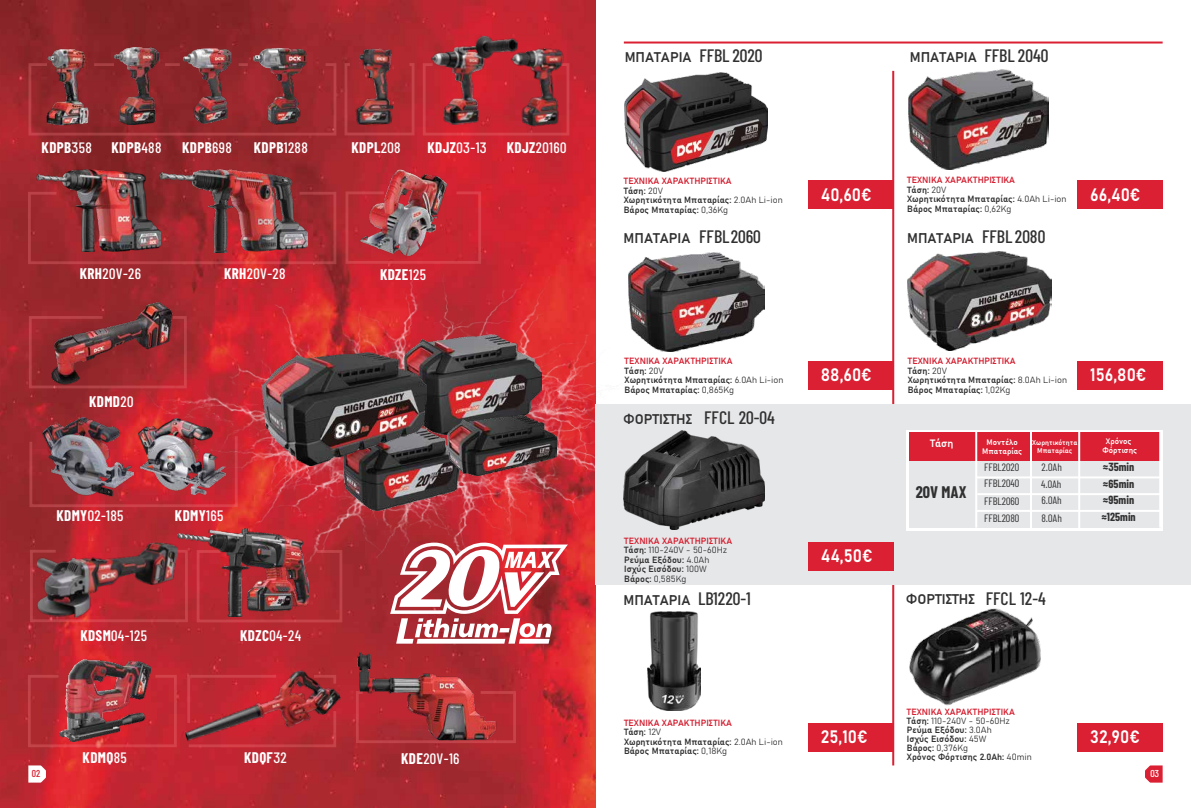
<style>
.page{position:relative;width:1191px;height:808px;background:#fff}
.page>*{position:absolute;margin:0;border:0;box-sizing:border-box;transform-origin:0 0}
.t1{font:500 18px "Barlow Condensed";color:#313132}
.t2{font:18px "Bahnschrift";color:#fff;scale:.93 1}
.t3{font:700 16.4px "Barlow Condensed";color:#313132}
.t4{font:500 15px "Barlow Condensed";letter-spacing:.025em;color:#fff}
.t5{font:700 15px "Barlow Condensed";letter-spacing:.025em;color:#fff}
.t6{font:14px "Bahnschrift";color:#313132}
.t7{font:700 11.5px/17.5px "Barlow Condensed";color:#313132}
.t8{font:10.7px "Barlow Condensed";color:#313132}
.t9{font:10.7px "Bahnschrift";color:#fff}
.t10{font:500 10px "Barlow Condensed";color:#da2032}
.t11{font:500 10px "Barlow Condensed";color:#fff}
.t12{font:9px/9.5px "Bahnschrift";color:#313132}
.t13{font:9px "Bahnschrift";color:#d42233}
.t14{font:8px/9.6px "Bahnschrift";color:#fff;text-align:center}
.t15{font:7px/8.4px "Bahnschrift";color:#fff;text-align:center}
.s1{font-weight:500}
.s2{font-weight:700}
</style>
<div class="page">
<img style="left:0;top:0;width:595px;height:808px">
<svg style="left:28px;top:190px;width:310px;height:76px;background:#a32d33"></svg>
<svg style="left:28px;top:433px;width:82px;height:75px;background:#a82c33"></svg>
<svg style="left:195px;top:610px;width:149px;height:14px"></svg>
<svg style="left:28px;top:63px;width:438px;height:74px;background:#a32b31"></svg>
<svg style="left:28px;top:315px;width:20px;height:75px"></svg>
<svg style="left:29px;top:548px;width:160px;height:75px"></svg>
<svg style="left:499px;top:690px;width:18px;height:54px"></svg>
<svg style="left:467px;top:190px;width:15px;height:59px"></svg>
<svg style="left:28px;top:673px;width:149px;height:74px;background:#be2c35"></svg>
<img style="left:42px;top:418px;width:68px;height:78px">
<img style="left:183px;top:48px;width:42px;height:76px">
<img style="left:36px;top:41px;width:61px;height:90px">
<img style="left:115px;top:48px;width:44px;height:76px">
<img style="left:36px;top:169px;width:271px;height:83px">
<img style="left:178px;top:610px;width:130px;height:7px">
<img style="left:225px;top:45px;width:112px;height:82px">
<img style="left:354px;top:47px;width:44px;height:80px">
<img style="left:429px;top:34px;width:89px;height:93px">
<img style="left:466px;top:37px;width:130px;height:100px">
<img style="left:354px;top:644px;width:145px;height:106px">
<img style="left:35px;top:538px;width:143px;height:83px">
<img style="left:48px;top:297px;width:62px;height:93px">
<img style="left:60px;top:659px;width:90px;height:82px">
<img style="left:177px;top:663px;width:167px;height:89px">
<img style="left:343px;top:167px;width:124px;height:82px">
<svg style="left:390px;top:610px;width:178px;height:34px"></svg>
<img style="left:110px;top:249px;width:486px;height:361px">
<img style="left:343px;top:434px;width:115px;height:76px">
<img style="left:405px;top:335px;width:136px;height:99px">
<img style="left:262px;top:353px;width:164px;height:112px">
<img style="left:447px;top:415px;width:109px;height:61px">
<svg style="left:28px;top:765px;width:18px;height:17px"></svg>
<hr style="left:892px;top:71px;width:2px;height:694px;background:#da2032">
<div style="left:595px;top:404px;width:596px;height:181px;background:#e6e7e8"></div>
<hr style="left:624px;top:42px;width:538px;height:2px;background:#da2032">
<img style="left:624px;top:72px;width:144px;height:99px">
<div style="left:808px;top:181px;width:85px;height:28px;background:#da2032"></div>
<img style="left:908px;top:70px;width:140px;height:99px">
<div style="left:1077px;top:181px;width:85px;height:28px;background:#da2032"></div>
<img style="left:628px;top:252px;width:136px;height:100px">
<div style="left:808px;top:361px;width:85px;height:29px;background:#da2032"></div>
<img style="left:907px;top:251px;width:144px;height:100px">
<div style="left:1077px;top:361px;width:85px;height:29px;background:#da2032"></div>
<div style="left:905px;top:430px;width:257px;height:101px;background:#fff"></div>
<div style="left:909px;top:432px;width:251px;height:29px;background:#da2032"></div>
<div style="left:909px;top:461px;width:251px;height:67px;background:#e6e7e8"></div>
<hr style="left:975px;top:430px;width:2px;height:98px;background:#fff">
<hr style="left:1030px;top:432px;width:2px;height:98px;background:#fff">
<hr style="left:1078px;top:432px;width:2px;height:98px;background:#fff">
<hr style="left:1159px;top:432px;width:2px;height:96px;background:#fff">
<hr style="left:976px;top:476px;width:183px;height:2px;background:#fff">
<hr style="left:976px;top:510px;width:186px;height:2px;background:#fff">
<hr style="left:977px;top:493px;width:185px;height:2px;background:#fff">
<img style="left:624px;top:430px;width:140px;height:100px">
<div style="left:808px;top:542px;width:85px;height:28px;background:#da2032"></div>
<div style="left:808px;top:723px;width:85px;height:28px;background:#da2032"></div>
<img style="left:647px;top:611px;width:53px;height:100px">
<div style="left:1077px;top:723px;width:85px;height:28px;background:#da2032"></div>
<img style="left:909px;top:608px;width:132px;height:97px">
<svg style="left:1145px;top:765px;width:17px;height:18px"></svg>
<h3 class="t5" style="left:42px;top:138px;width:52px">KDPB<span class="s1">358</span></h3>
<h3 class="t5" style="left:111px;top:138px;width:52px">KDPB<span class="s1">488</span></h3>
<h3 class="t5" style="left:182px;top:138px;width:51px">KDPB<span class="s1">698</span></h3>
<h3 class="t5" style="left:254px;top:138px;width:56px">KDPB<span class="s1">1288</span></h3>
<h3 class="t5" style="left:351px;top:138px;width:51px">KDPL<span class="s1">208</span></h3>
<h3 class="t4" style="left:427px;top:138px;width:61px"><span class="s2">KDJZ</span>03-13</h3>
<h3 class="t4" style="left:507px;top:138px;width:61px"><span class="s2">KDJZ</span>20160</h3>
<h3 class="t4" style="left:80px;top:264px;width:63px"><span class="s2">KRH</span>20V-26</h3>
<h3 class="t4" style="left:224px;top:264px;width:63px"><span class="s2">KRH</span>20V-28</h3>
<h3 class="t5" style="left:380px;top:265px;width:47px">KDZE<span class="s1">125</span></h3>
<h3 class="t5" style="left:89px;top:392px;width:46px">KDMD<span class="s1">20</span></h3>
<h3 class="t4" style="left:56px;top:506px;width:69px"><span class="s2">KDMY</span>02-185</h3>
<h3 class="t5" style="left:175px;top:506px;width:50px">KDMY<span class="s1">165</span></h3>
<h3 class="t4" style="left:80px;top:626px;width:68px"><span class="s2">KDSM</span>04-125</h3>
<h3 class="t4" style="left:240px;top:626px;width:62px"><span class="s2">KDZC</span>04-24</h3>
<p class="t10" style="left:32px;top:767px;width:10px">02</p>
<h3 class="t5" style="left:83px;top:749px;width:46px">KDMQ<span class="s1">85</span></h3>
<h3 class="t5" style="left:244px;top:749px;width:44px">KDQF<span class="s1">32</span></h3>
<h3 class="t4" style="left:401px;top:749px;width:60px"><span class="s2">KDE</span>20V-16</h3>
<h3 class="t6" style="left:624px;top:46px;width:68px">ΜΠΑΤΑΡΙΑ</h3>
<h1 class="t1" style="left:984px;top:45px;width:65px">FFBL 2040</h1>
<h1 class="t1" style="left:699px;top:45px;width:65px">FFBL 2020</h1>
<h3 class="t6" style="left:910px;top:47px;width:68px">ΜΠΑΤΑΡΙΑ</h3>
<p class="t13" style="left:624px;top:174px;width:109px">ΤΕΧΝΙΚΑ ΧΑΡΑΚΤΗΡΙΣΤΙΚΑ</p>
<p class="t12" style="left:624px;top:185px;width:160px">Τάση: 20V<br>Χωρητικότητα Μπαταρίας: 2.0Ah Li-ion<br>Βάρος Μπαταρίας: 0,36Kg</p>
<h1 class="t2" style="left:821px;top:181px;width:56px">40,60€</h1>
<p class="t13" style="left:907px;top:173px;width:109px">ΤΕΧΝΙΚΑ ΧΑΡΑΚΤΗΡΙΣΤΙΚΑ</p>
<p class="t12" style="left:907px;top:184px;width:161px">Τάση: 20V<br>Χωρητικότητα Μπαταρίας: 4.0Ah Li-ion<br>Βάρος Μπαταρίας: 0,62Kg</p>
<h3 class="t6" style="left:623px;top:227px;width:68px">ΜΠΑΤΑΡΙΑ</h3>
<h1 class="t1" style="left:982px;top:226px;width:65px">FFBL 2080</h1>
<h1 class="t1" style="left:699px;top:226px;width:63px">FFBL2060</h1>
<h3 class="t6" style="left:907px;top:227px;width:68px">ΜΠΑΤΑΡΙΑ</h3>
<h1 class="t2" style="left:1090px;top:181px;width:56px">66,40€</h1>
<p class="t13" style="left:624px;top:354px;width:109px">ΤΕΧΝΙΚΑ ΧΑΡΑΚΤΗΡΙΣΤΙΚΑ</p>
<p class="t12" style="left:624px;top:365px;width:160px">Τάση: 20V<br>Χωρητικότητα Μπαταρίας: 6.0Ah Li-ion<br>Βάρος Μπαταρίας: 0,865Kg</p>
<h3 class="t6" style="left:623px;top:409px;width:70px">ΦΟΡΤΙΣΤΗΣ</h3>
<h1 class="t1" style="left:704px;top:406px;width:72px">FFCL 20-04</h1>
<h1 class="t2" style="left:821px;top:361px;width:56px">88,60€</h1>
<p class="t13" style="left:907px;top:354px;width:109px">ΤΕΧΝΙΚΑ ΧΑΡΑΚΤΗΡΙΣΤΙΚΑ</p>
<p class="t12" style="left:907px;top:365px;width:161px">Τάση: 20V<br>Χωρητικότητα Μπαταρίας: 8.0Ah Li-ion<br>Βάρος Μπαταρίας: 1,02Kg</p>
<h1 class="t2" style="left:1090px;top:361px;width:62px">156,80€</h1>
<p class="t13" style="left:624px;top:533px;width:109px">ΤΕΧΝΙΚΑ ΧΑΡΑΚΤΗΡΙΣΤΙΚΑ</p>
<p class="t12" style="left:624px;top:544px;width:105px">Τάση: 110-240V - 50-60Hz<br>Ρεύμα Εξόδου: 4.0Ah<br>Ισχύς Εισόδου: 100W<br>Βάρος: 0,585Kg</p>
<h1 class="t2" style="left:821px;top:542px;width:57px">44,50€</h1>
<p class="t9" style="left:930px;top:436px;width:25px">Τάση</p>
<h2 class="t3" style="left:915px;top:482px;width:52px">20V MAX</h2>
<p class="t14" style="left:982px;top:437px;width:42px">Μοντέλο<br>Μπαταρίας</p>
<p class="t15" style="left:1032px;top:438px;width:47px">Χωρητικότητα<br>Μπαταρίας</p>
<p class="t14" style="left:1102px;top:435px;width:36px">Χρόνος<br>Φόρτισης</p>
<p class="t8" style="left:984px;top:460px;width:36px">FFBL2020</p>
<p class="t7" style="left:1102px;top:458px;width:33px">≈35min ≈65min</p>
<p class="t7" style="left:1101px;top:491px;width:36px;line-height:16.7px">≈95min ≈125min</p>
<p class="t8" style="left:1041px;top:460px;width:22px">2.0Ah</p>
<p class="t8" style="left:984px;top:477px;width:36px">FFBL2040</p>
<p class="t8" style="left:1041px;top:477px;width:22px">4.0Ah</p>
<p class="t8" style="left:984px;top:494px;width:37px">FFBL2060</p>
<p class="t8" style="left:1041px;top:494px;width:22px">6.0Ah</p>
<p class="t8" style="left:984px;top:511px;width:37px">FFBL2080</p>
<p class="t8" style="left:1041px;top:511px;width:22px">8.0Ah</p>
<h3 class="t6" style="left:623px;top:589px;width:68px">ΜΠΑΤΑΡΙΑ</h3>
<h1 class="t1" style="left:986px;top:587px;width:61px">FFCL 12-4</h1>
<h1 class="t1" style="left:698px;top:587px;width:54px">LB1220-1</h1>
<h3 class="t6" style="left:906px;top:588px;width:70px">ΦΟΡΤΙΣΤΗΣ</h3>
<p class="t13" style="left:624px;top:716px;width:109px">ΤΕΧΝΙΚΑ ΧΑΡΑΚΤΗΡΙΣΤΙΚΑ</p>
<p class="t12" style="left:624px;top:727px;width:160px">Τάση: 12V<br>Χωρητικότητα Μπαταρίας: 2.0Ah Li-ion<br>Βάρος Μπαταρίας: 0,18Kg</p>
<h1 class="t2" style="left:821px;top:723px;width:52px">25,10€</h1>
<p class="t13" style="left:907px;top:705px;width:109px">ΤΕΧΝΙΚΑ ΧΑΡΑΚΤΗΡΙΣΤΙΚΑ</p>
<p class="t12" style="left:907px;top:716px;width:126px;line-height:9px">Τάση: 110-240V - 50-60Hz<br>Ρεύμα Εξόδου: 3.0Ah<br>Ισχύς Εισόδου: 45W<br>Βάρος: 0,376Kg<br>Χρόνος Φόρτισης 2.0Ah: 40min</p>
<h1 class="t2" style="left:1090px;top:723px;width:55px">32,90€</h1>
<p class="t11" style="left:1150px;top:767px;width:10px">03</p>
</div>
